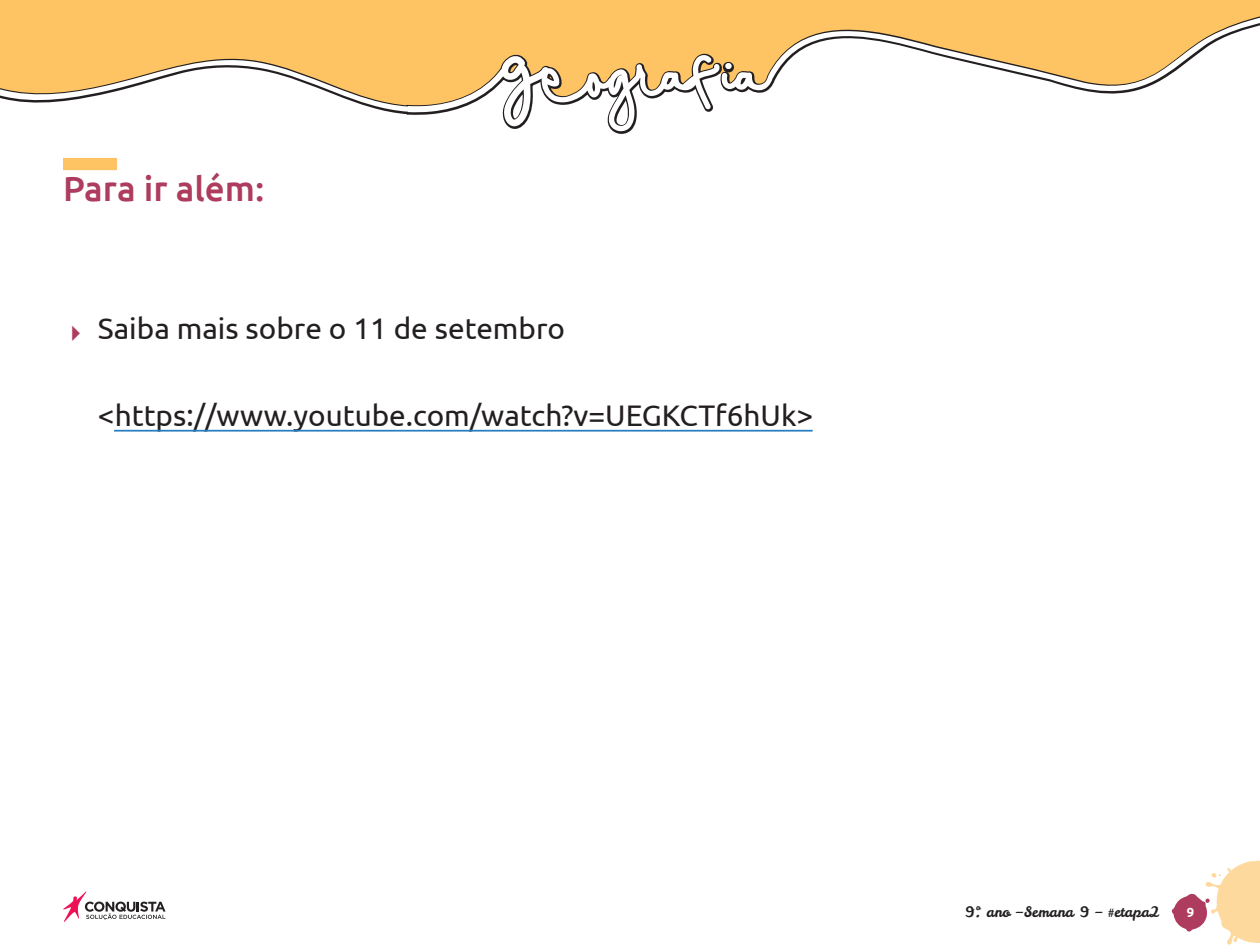
<style>
.page{position:relative;width:1260px;height:945px;background:#fff}
.page>*{position:absolute;margin:0;border:0;box-sizing:border-box;transform-origin:0 0}
._02_Peso_2{font:500 35px "Ubuntu";color:#ad3c5e}
._01_Texto_Geral{font:29.75px "Ubuntu";color:#231f20}
.t1{font:14.35px "Leckerli One";color:#231f20}
.t2{font:700 13.12px "Ubuntu";color:#fff}
</style>
<div class="page">
<svg style="left:1172px;top:861px;width:88px;height:84px"></svg>
<svg style="left:63px;top:891px;width:103px;height:31px"></svg>
<svg style="left:0;top:0;width:1260px;height:430px"></svg>
<svg style="left:0;top:16px;width:1260px;height:115px;fill:#fec463"></svg>
<div style="left:63px;top:158px;width:54px;height:12px;background:#fec463"></div>
<hr style="left:114px;top:430px;width:699px;height:2px;background:#277dc1">
<svg style="left:72px;top:326px;width:8px;height:15px"></svg>
<p class="_02_Peso_2" style="left:63px;top:166px;width:203px">Para ir além:</p>
<p class="_01_Texto_Geral" style="left:98px;top:311px;width:469px">Saiba mais sobre o 11 de setembro</p>
<p class="_01_Texto_Geral" style="left:98px;top:397px;width:717px">&lt;https://www.youtube.com/watch?v=UEGKCTf6hUk&gt;</p>
<p class="t1" style="left:965px;top:903px;width:196px">9º. ano –Semana 9 – #etapa2</p>
<p class="t2" style="left:1187px;top:905px;width:9px">9</p>
</div>
